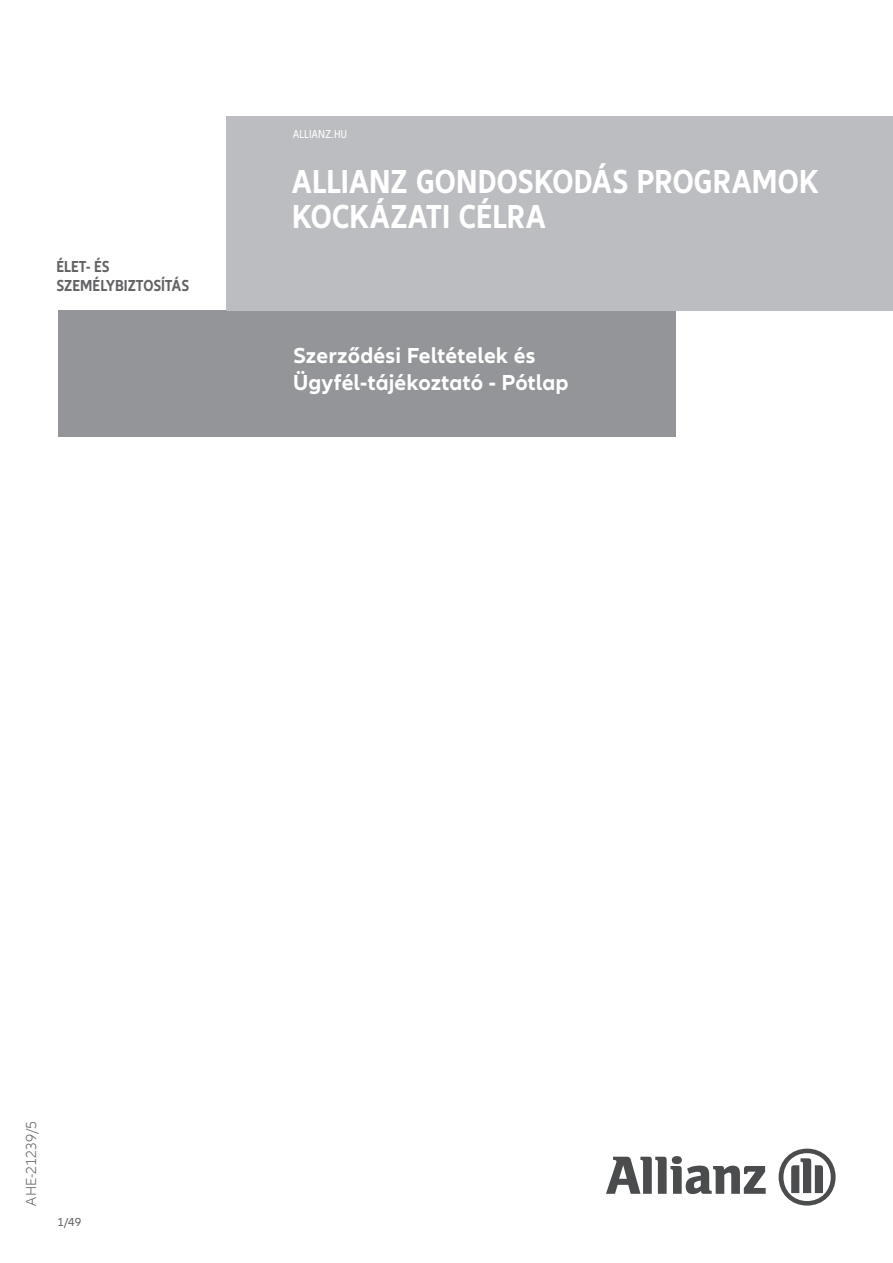
<style>
.page{position:relative;width:893px;height:1263px;background:#fff}
.page>*{position:absolute;margin:0;border:0;box-sizing:border-box;transform-origin:0 0}
.t1{font:700 condensed 34.5px/34.5px "Allianz Neo";letter-spacing:.01em;color:#fff}
.t2{font:700 22.5px/27px "Allianz Neo";letter-spacing:.005em;color:#fff}
.t3{font:700 condensed 16.5px/19.8px "Allianz Neo";color:#636366}
.t4{font:300 15px "Allianz Neo";letter-spacing:.01em;color:#636366}
.t5{font:condensed 12px "Allianz Neo";letter-spacing:.025em;color:#fff}
.t6{font:12px "Allianz Neo";color:#636366}
</style>
<div class="page">
<svg style="left:606px;top:1156px;width:160px;height:38px"></svg>
<svg style="left:779px;top:1148px;width:57px;height:57px"></svg>
<div style="left:58px;top:310px;width:618px;height:126px;background:#939598"></div>
<div style="left:227px;top:116px;width:666px;height:194px;background:#bcbdc0"></div>
<p class="t3" style="left:56px;top:257px;width:134px">ÉLET- ÉS<br>SZEMÉLYBIZTOSÍTÁS</p>
<p class="t5" style="left:293px;top:128px;width:56px">ALLIANZ.HU</p>
<h1 class="t1" style="left:292px;top:165px;width:528px">ALLIANZ GONDOSKODÁS PROGRAMOK<br>KOCKÁZATI CÉLRA</h1>
<p class="t2" style="left:293px;top:343px;width:277px">Szerződési Feltételek és<br>Ügyfél-tájékoztató - Pótlap</p>
<p class="t4" style="left:23px;top:1205px;width:86px;rotate:-90deg">AHE-21239/5</p>
<p class="t6" style="left:57px;top:1215px;width:25px">1/49</p>
</div>
